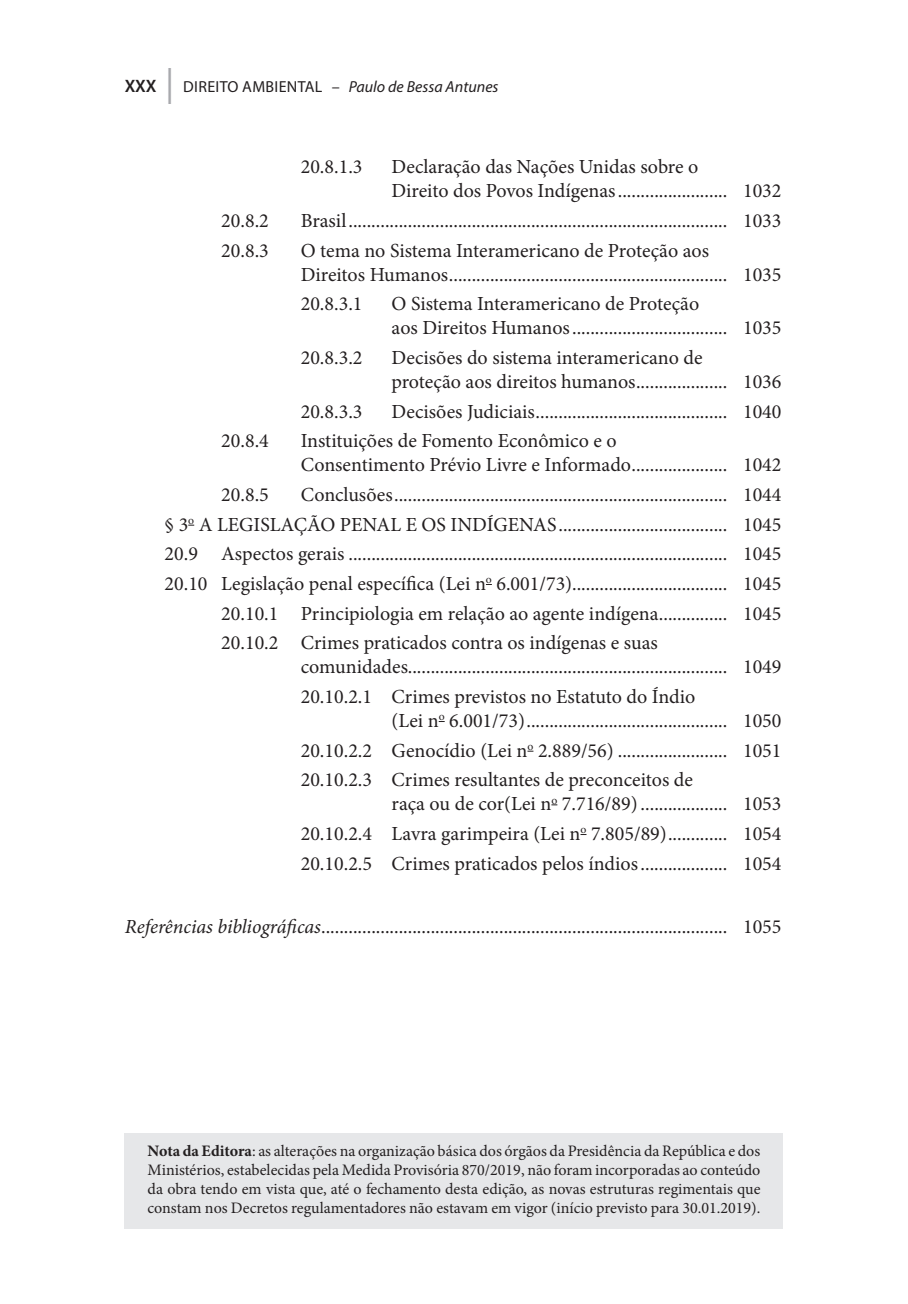
<style>
.page{position:relative;width:908px;height:1304px;background:#fff}
.page>*{position:absolute;margin:0;border:0;box-sizing:border-box;transform-origin:0 0}
.t1{font:20px/24px "Minion Pro";color:#231f20}
.t2{font:600 18px "Myriad Pro";color:#231f20}
.NOTA_EDITORA{font:16px/19px "Minion Pro";color:#231f20;text-align:justify}
.t3{font:italic 16px "Myriad Pro";color:#231f20}
.s1{font-weight:400;font-size:36px;color:#a8a9ad}
.s2{font-style:normal}
.s3{font-style:italic}
.s4{font-weight:700}
</style>
<div class="page">
<div style="left:125px;top:1133px;width:657px;height:96px;background:#e6e7e9"></div>
<p class="t2" style="left:125px;top:74px;width:51px">XXX <span class="s1">|</span></p>
<p class="t3" style="left:183px;top:77px;width:317px"><span class="s2">DIREITO AMBIENTAL –</span> Paulo de Bessa Antunes</p>
<p class="t1" style="left:300px;top:155px;width:63px">20.8.1.3</p>
<p class="t1" style="left:391px;top:155px;width:391px">Declaração das Nações Unidas sobre o<br>Direito dos Povos Indígenas........................ 1032</p>
<p class="t1" style="left:221px;top:209px;width:49px">20.8.2</p>
<p class="t1" style="left:300px;top:209px;width:482px">Brasil................................................................................... 1033</p>
<p class="t1" style="left:221px;top:238px;width:49px">20.8.3</p>
<p class="t1" style="left:300px;top:238px;width:482px">O tema no Sistema Interamericano de Proteção aos<br>Direitos Humanos............................................................. 1035</p>
<p class="t1" style="left:300px;top:292px;width:63px">20.8.3.1</p>
<p class="t1" style="left:391px;top:292px;width:391px">O Sistema Interamericano de Proteção<br>aos Direitos Humanos.................................. 1035</p>
<p class="t1" style="left:300px;top:346px;width:63px">20.8.3.2</p>
<p class="t1" style="left:391px;top:346px;width:391px">Decisões do sistema interamericano de<br>proteção aos direitos humanos.................... 1036</p>
<p class="t1" style="left:300px;top:399px;width:63px">20.8.3.3</p>
<p class="t1" style="left:391px;top:399px;width:391px">Decisões Judiciais.......................................... 1040</p>
<p class="t1" style="left:221px;top:429px;width:49px">20.8.4</p>
<p class="t1" style="left:300px;top:429px;width:482px">Instituições de Fomento Econômico e o<br>Consentimento Prévio Livre e Informado..................... 1042</p>
<p class="t1" style="left:221px;top:483px;width:49px">20.8.5</p>
<p class="t1" style="left:300px;top:483px;width:482px">Conclusões......................................................................... 1044</p>
<p class="t1" style="left:164px;top:512px;width:618px">§ 3<sup>o</sup> A LEGISLAÇÃO PENAL E OS INDÍGENAS..................................... 1045</p>
<p class="t1" style="left:164px;top:542px;width:618px">20.9 Aspectos gerais ................................................................................... 1045</p>
<p class="t1" style="left:164px;top:572px;width:618px">20.10 Legislação penal específica (Lei n<sup>o</sup> 6.001/73).................................. 1045</p>
<p class="t1" style="left:221px;top:601px;width:561px">20.10.1 Principiologia em relação ao agente indígena............... 1045</p>
<p class="t1" style="left:300px;top:631px;width:482px;text-indent:-79px">20.10.2 Crimes praticados contra os indígenas e suas comunidades...................................................................... 1049</p>
<p class="t1" style="left:391px;top:685px;width:391px;text-indent:-91px">20.10.2.1 Crimes previstos no Estatuto do Índio<br>(Lei n<sup>o</sup> 6.001/73)............................................ 1050</p>
<p class="t1" style="left:300px;top:738px;width:482px">20.10.2.2 Genocídio (Lei n<sup>o</sup> 2.889/56) ........................ 1051</p>
<p class="t1" style="left:391px;top:768px;width:391px;text-indent:-91px">20.10.2.3 Crimes resultantes de preconceitos de<br>raça ou de cor(Lei n<sup>o</sup> 7.716/89)................... 1053</p>
<p class="t1" style="left:300px;top:822px;width:482px">20.10.2.4 Lavra garimpeira (Lei n<sup>o</sup> 7.805/89)............. 1054</p>
<p class="t1" style="left:300px;top:851px;width:482px">20.10.2.5 Crimes praticados pelos índios................... 1054</p>
<p class="t1" style="left:125px;top:915px;width:657px"><span class="s3">Referências bibliográficas</span>......................................................................................... 1055</p>
<p class="NOTA_EDITORA" style="left:147px;top:1142px;width:614px"><span class="s4">Nota da Editora</span>: as alterações na organização básica dos órgãos da Presidência da República e dos Ministérios, estabelecidas pela Medida Provisória 870/2019, não foram incorporadas ao conteúdo da obra tendo em vista que, até o fechamento desta edição, as novas estruturas regimentais que constam nos Decretos regulamentadores não estavam em vigor (início previsto para 30.01.2019).</p>
</div>
